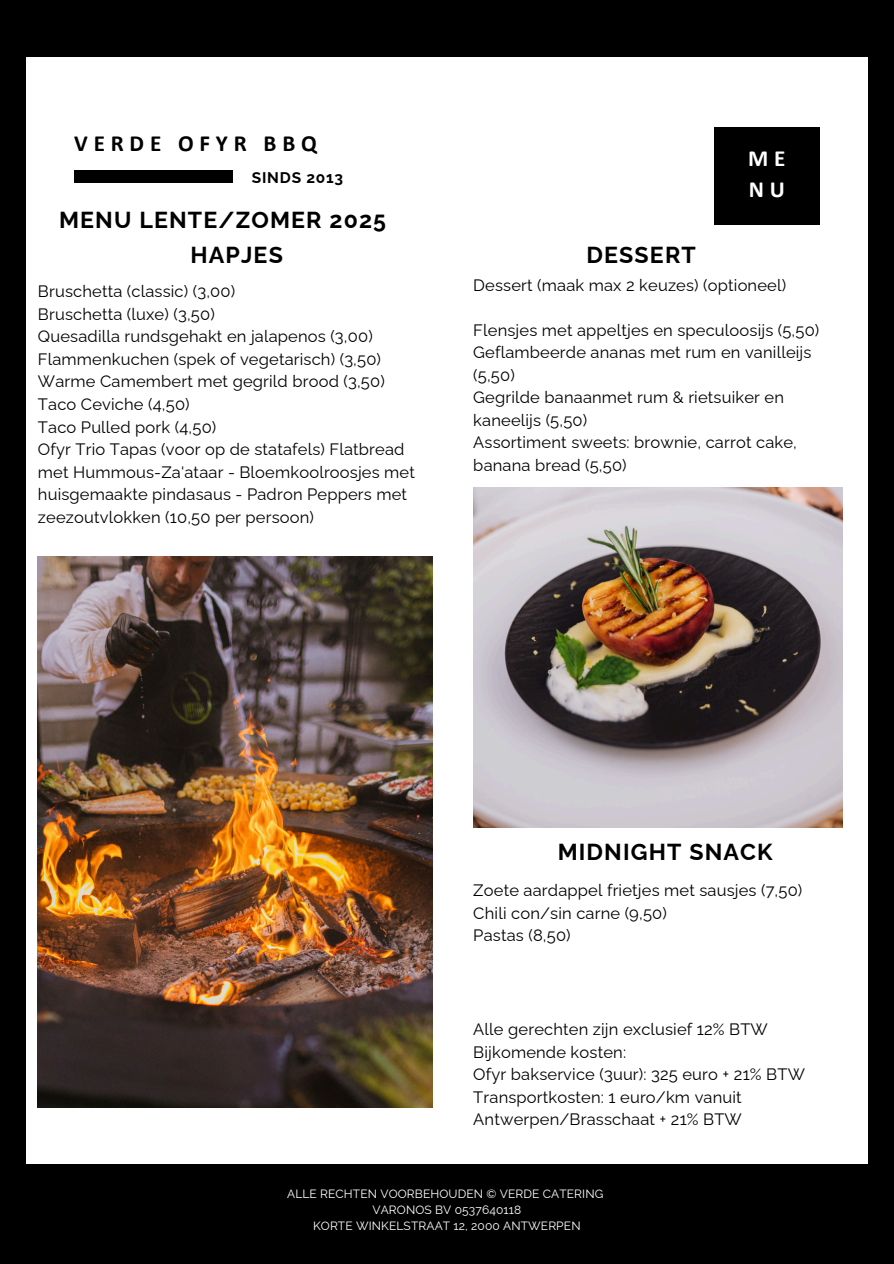
<style>
.page{position:relative;width:894px;height:1264px;background:#fff}
.page>*{position:absolute;margin:0;border:0;box-sizing:border-box;transform-origin:0 0}
.t1{font:700 23.1px "Raleway";letter-spacing:.05em;color:#000}
.t2{font:700 23.1px "Calibri";letter-spacing:.25em;color:#000}
.t3{font:700 23.1px/31.5px "Calibri";color:#fff}
.t4{font:16.5px/22.5px "Raleway";letter-spacing:.01em;color:#000}
.t5{font:700 15.45px "Raleway";letter-spacing:.05em;color:#000}
.t6{font:12px "Raleway";letter-spacing:.01em;color:#fff}
</style>
<div class="page">
<div style="left:0;top:0;width:893px;height:1263px;background:#000"></div>
<div style="left:26px;top:57px;width:841px;height:1106px;background:#fff"></div>
<img style="left:473px;top:487px;width:369px;height:340px">
<div style="left:713px;top:127px;width:106px;height:98px;background:#000"></div>
<div style="left:74px;top:170px;width:159px;height:12px;background:#000"></div>
<img style="left:38px;top:556px;width:394px;height:551px">
<p class="t2" style="left:74px;top:134px;width:244px">VERDE OFYR BBQ</p>
<h1 class="t5" style="left:252px;top:168px;width:93px">SINDS 2013</h1>
<h1 class="t1" style="left:59px;top:206px;width:328px">MENU LENTE/ZOMER 2025</h1>
<p class="t3" style="left:748px;top:144px;width:39px">ME<br>N U</p>
<h2 class="t1" style="left:190px;top:241px;width:94px">HAPJES</h2>
<p class="t1" style="left:586px;top:241px;width:111px">DESSERT</p>
<p class="t4" style="left:38px;top:280px;width:378px">Bruschetta (classic) (3,00)<br>Bruschetta (luxe) (3,50)<br>Quesadilla rundsgehakt en jalapenos (3,00)<br>Flammenkuchen (spek of vegetarisch) (3,50)<br>Warme Camembert met gegrild brood (3,50)<br>Taco Ceviche (4,50)<br>Taco Pulled pork (4,50)<br>Ofyr Trio Tapas (voor op de statafels) Flatbread met Hummous-Za'ataar - Bloemkoolroosjes met huisgemaakte pindasaus - Padron Peppers met zeezoutvlokken (10,50 per persoon)</p>
<p class="t4" style="left:473px;top:274px;width:314px">Dessert (maak max 2 keuzes) (optioneel)</p>
<p class="t4" style="left:473px;top:319px;width:347px">Flensjes met appeltjes en speculoosijs (5,50)<br>Geflambeerde ananas met rum en vanilleijs (5,50)<br>Gegrilde banaanmet rum &amp; rietsuiker en kaneelijs (5,50)<br>Assortiment sweets: brownie, carrot cake, banana bread (5,50)</p>
<h3 class="t1" style="left:557px;top:838px;width:216px">MIDNIGHT SNACK</h3>
<p class="t4" style="left:473px;top:879px;width:330px">Zoete aardappel frietjes met sausjes (7,50)<br>Chili con/sin carne (9,50)<br>Pastas (8,50)</p>
<h3 class="t4" style="left:473px;top:1017px;width:333px">Alle gerechten zijn exclusief 12% BTW Bijkomende kosten:<br>Ofyr bakservice (3uur): 325 euro + 21% BTW Transportkosten: 1 euro/km vanuit Antwerpen/Brasschaat + 21% BTW</h3>
<h3 class="t6" style="left:287px;top:1186px;width:317px">ALLE RECHTEN VOORBEHOUDEN © VERDE CATERING</h3>
<p class="t6" style="left:372px;top:1202px;width:150px">VARONOS BV 0537640118</p>
<p class="t6" style="left:313px;top:1218px;width:269px">KORTE WINKELSTRAAT 12, 2000 ANTWERPEN</p>
</div>
